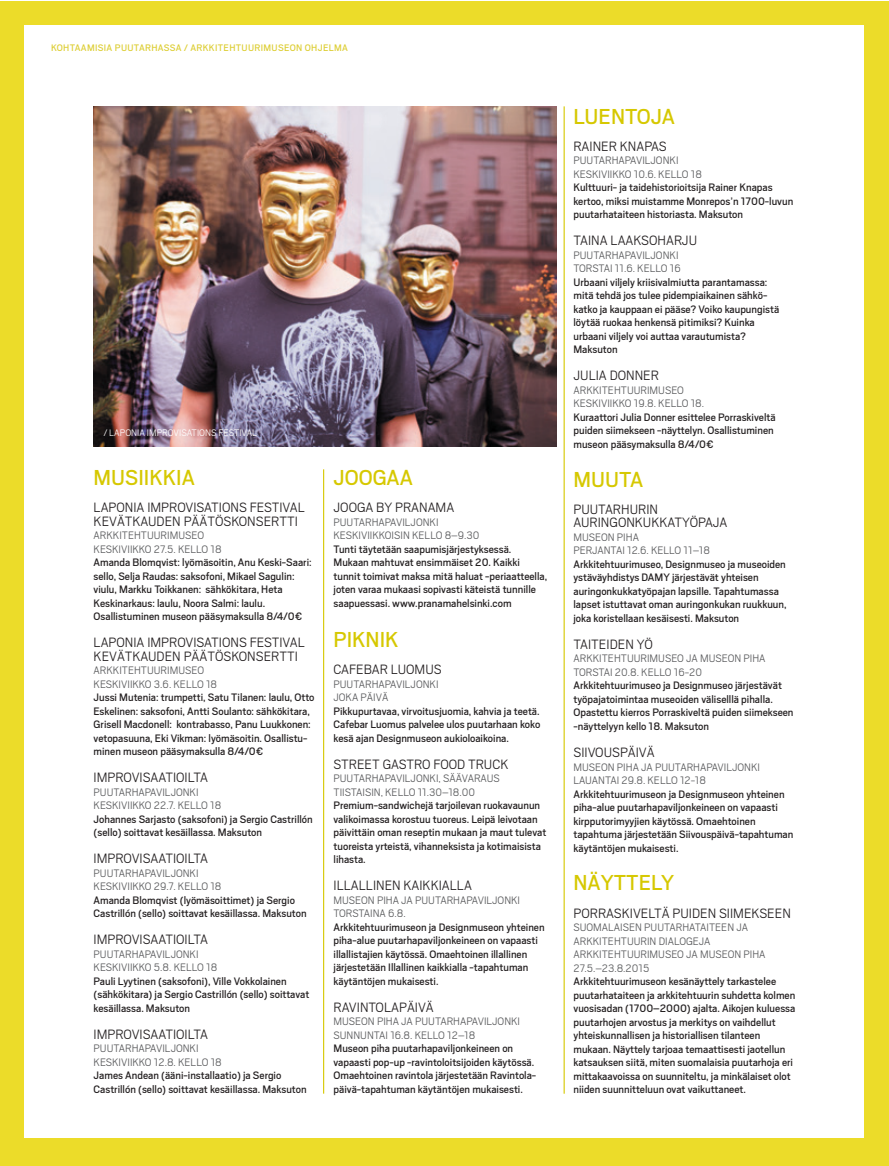
<style>
.page{position:relative;width:889px;height:1166px;background:#fff}
.page>*{position:absolute;margin:0;border:0;box-sizing:border-box;transform-origin:0 0}
.t1{font:24px "Scout";color:#d6c801}
.t2{font:300 15px/13.5px "Scout";color:#231f20}
.t3{font:12px/13.5px "Scout";color:#231f20}
.t4{font:300 12px/13.5px "Scout";color:#57585a}
.t5{font:10.5px "Scout";letter-spacing:.03em;color:#ddce35}
.t6{font:300 10.5px "Scout";color:#fff}
</style>
<div class="page">
<div style="left:0;top:1px;width:888px;height:1164px;background:#ecdc29"></div>
<div style="left:25px;top:26px;width:839px;height:1111px;background:#fff"></div>
<hr style="left:563px;top:106px;width:2px;height:987px;background:#d6c801">
<hr style="left:323px;top:469px;width:1px;height:624px;background:#d6c801">
<img style="left:94px;top:106px;width:462px;height:340px">
<p class="t5" style="left:51px;top:41px;width:298px">KOHTAAMISIA PUUTARHASSA / ARKKITEHTUURIMUSEON OHJELMA</p>
<p class="t6" style="left:104px;top:426px;width:155px">/ LAPONIA IMPROVISATIONS FESTIVAL</p>
<h1 class="t1" style="left:94px;top:462px;width:103px">MUSIIKKIA</h1>
<p class="t2" style="left:94px;top:499px;width:213px">LAPONIA IMPROVISATIONS FESTIVAL<br>KEVÄTKAUDEN PÄÄTÖSKONSERTTI</p>
<p class="t4" style="left:94px;top:528px;width:130px">ARKKITEHTUURIMUSEO<br>KESKIVIIKKO 27.5. KELLO 18</p>
<p class="t3" style="left:94px;top:555px;width:220px">Amanda Blomqvist: lyömäsoitin, Anu Keski-Saari: sello, Selja Raudas: saksofoni, Mikael Sagulin: viulu, Markku Toikkanen: sähkökitara, Heta Keskinarkaus: laulu, Noora Salmi: laulu.<br>Osallistuminen museon pääsymaksulla 8/4/0€</p>
<p class="t2" style="left:94px;top:634px;width:213px">LAPONIA IMPROVISATIONS FESTIVAL<br>KEVÄTKAUDEN PÄÄTÖSKONSERTTI</p>
<p class="t4" style="left:94px;top:663px;width:125px">ARKKITEHTUURIMUSEO<br>KESKIVIIKKO 3.6. KELLO 18</p>
<p class="t3" style="left:94px;top:690px;width:222px">Jussi Mutenia: trumpetti, Satu Tilanen: laulu, Otto Eskelinen: saksofoni, Antti Soulanto: sähkökitara, Grisell Macdonell: kontrabasso, Panu Luukkonen: vetopasuuna, Eki Vikman: lyömäsoitin. Osallistu&shy;minen museon pääsymaksulla 8/4/0€</p>
<p class="t2" style="left:94px;top:769px;width:116px">IMPROVISAATIOILTA</p>
<p class="t4" style="left:94px;top:784px;width:129px">PUUTARHAPAVILJONKI<br>KESKIVIIKKO 22.7. KELLO 18</p>
<p class="t3" style="left:94px;top:811px;width:221px">Johannes Sarjasto (saksofoni) ja Sergio Castrillón (sello) soittavat kesäillassa. Maksuton</p>
<p class="t2" style="left:94px;top:850px;width:116px">IMPROVISAATIOILTA</p>
<p class="t4" style="left:94px;top:865px;width:129px">PUUTARHAPAVILJONKI<br>KESKIVIIKKO 29.7. KELLO 18</p>
<p class="t3" style="left:94px;top:892px;width:215px">Amanda Blomqvist (lyömäsoittimet) ja Sergio<br>Castrillón (sello) soittavat kesäillassa. Maksuton</p>
<p class="t2" style="left:94px;top:931px;width:116px">IMPROVISAATIOILTA</p>
<p class="t4" style="left:94px;top:946px;width:125px">PUUTARHAPAVILJONKI<br>KESKIVIIKKO 5.8. KELLO 18</p>
<p class="t3" style="left:94px;top:973px;width:217px">Pauli Lyytinen (saksofoni), Ville Vokkolainen (sähkökitara) ja Sergio Castrillón (sello) soittavat kesäillassa. Maksuton</p>
<p class="t2" style="left:94px;top:1026px;width:116px">IMPROVISAATIOILTA</p>
<p class="t4" style="left:94px;top:1041px;width:130px">PUUTARHAPAVILJONKI<br>KESKIVIIKKO 12.8. KELLO 18</p>
<p class="t3" style="left:94px;top:1068px;width:215px">James Andean (ääni-installaatio) ja Sergio<br>Castrillón (sello) soittavat kesäillassa. Maksuton</p>
<h1 class="t1" style="left:333px;top:462px;width:81px">JOOGAA</h1>
<p class="t2" style="left:333px;top:499px;width:122px">JOOGA BY PRANAMA</p>
<p class="t4" style="left:333px;top:514px;width:148px">PUUTARHAPAVILJONKI<br>KESKIVIIKKOISIN KELLO 8–9.30</p>
<p class="t3" style="left:333px;top:541px;width:215px">Tunti täytetään saapumisjärjestyksessä.<br>Mukaan mahtuvat ensimmäiset 20. Kaikki tunnit toimivat maksa mitä haluat -periaatteella, joten varaa mukaasi sopivasti käteistä tunnille saapuessasi. www.pranamahelsinki.com</p>
<h1 class="t1" style="left:333px;top:624px;width:67px">PIKNIK</h1>
<p class="t2" style="left:333px;top:661px;width:110px">CAFEBAR LUOMUS</p>
<p class="t4" style="left:333px;top:676px;width:107px">PUUTARHAPAVILJONKI<br>JOKA PÄIVÄ</p>
<p class="t3" style="left:333px;top:703px;width:208px;text-align:justify">Pikkupurtavaa, virvoitusjuomia, kahvia ja teetä.<br>Cafebar Luomus palvelee ulos puutarhaan koko kesä ajan Designmuseon aukioloaikoina.</p>
<p class="t2" style="left:333px;top:756px;width:176px">STREET GASTRO FOOD TRUCK</p>
<p class="t4" style="left:333px;top:771px;width:168px">PUUTARHAPAVILJONKI, SÄÄVARAUS<br>TIISTAISIN, KELLO 11.30–18.00</p>
<p class="t3" style="left:333px;top:798px;width:214px">Premium-sandwichejä tarjoilevan ruokavaunun valikoimassa korostuu tuoreus. Leipä leivotaan päivittäin oman reseptin mukaan ja maut tulevat tuoreista yrteistä, vihanneksista ja kotimaisista lihasta.</p>
<p class="t2" style="left:333px;top:877px;width:140px">ILLALLINEN KAIKKIALLA</p>
<p class="t4" style="left:333px;top:892px;width:188px">MUSEON PIHA JA PUUTARHAPAVILJONKI<br>TORSTAINA 6.8.</p>
<p class="t3" style="left:333px;top:919px;width:213px">Arkkitehtuurimuseon ja Designmuseon yhteinen piha-alue puutarhapaviljonkeineen on vapaasti illallistajien käytössä. Omaehtoinen illallinen järjestetään Illallinen kaikkialla -tapahtuman käytäntöjen mukaisesti.</p>
<p class="t2" style="left:333px;top:999px;width:102px">RAVINTOLAPÄIVÄ</p>
<p class="t4" style="left:333px;top:1014px;width:188px">MUSEON PIHA JA PUUTARHAPAVILJONKI<br>SUNNUNTAI 16.8. KELLO 12–18</p>
<p class="t3" style="left:333px;top:1041px;width:204px">Museon piha puutarhapaviljonkeineen on vapaasti pop-up -ravintoloitsijoiden käytössä.<br>Omaehtoinen ravintola järjestetään Ravintola&shy;päivä-tapahtuman käytäntöjen mukaisesti.</p>
<h1 class="t1" style="left:573px;top:100px;width:103px">LUENTOJA</h1>
<p class="t2" style="left:573px;top:138px;width:95px">RAINER KNAPAS</p>
<p class="t4" style="left:573px;top:153px;width:130px">PUUTARHAPAVILJONKI<br>KESKIVIIKKO 10.6. KELLO 18</p>
<p class="t3" style="left:573px;top:180px;width:221px">Kulttuuri- ja taidehistorioitsija Rainer Knapas kertoo, miksi muistamme Monrepos’n 1700-luvun puutarhataiteen historiasta. Maksuton</p>
<p class="t2" style="left:573px;top:233px;width:125px">TAINA LAAKSOHARJU</p>
<p class="t4" style="left:573px;top:247px;width:109px">PUUTARHAPAVILJONKI<br>TORSTAI 11.6. KELLO 16</p>
<p class="t3" style="left:573px;top:274px;width:207px">Urbaani viljely kriisivalmiutta parantamassa: mitä tehdä jos tulee pidempiaikainen sähkö&shy;katko ja kauppaan ei pääse? Voiko kaupungistä löytää ruokaa henkensä pitimiksi? Kuinka urbaani viljely voi auttaa varautumista?<br>Maksuton</p>
<p class="t2" style="left:573px;top:368px;width:87px">JULIA DONNER</p>
<p class="t4" style="left:573px;top:382px;width:132px">ARKKITEHTUURIMUSEO<br>KESKIVIIKKO 19.8. KELLO 18.</p>
<p class="t3" style="left:573px;top:409px;width:204px">Kuraattori Julia Donner esittelee Porraskiveltä puiden siimekseen -näyttelyn. Osallistuminen museon pääsymaksulla 8/4/0€</p>
<h1 class="t1" style="left:573px;top:463px;width:71px">MUUTA</h1>
<p class="t2" style="left:573px;top:501px;width:155px">PUUTARHURIN<br>AURINGONKUKKATYÖPAJA</p>
<p class="t4" style="left:573px;top:529px;width:138px">MUSEON PIHA<br>PERJANTAI 12.6. KELLO 11–18</p>
<p class="t3" style="left:573px;top:556px;width:215px">Arkkitehtuurimuseo, Designmuseo ja museoiden ystäväyhdistys DAMY järjestävät yhteisen auringonkukkatyöpajan lapsille. Tapahtumassa lapset istuttavat oman auringonkukan ruukkuun, joka koristellaan kesäisesti. Maksuton</p>
<p class="t2" style="left:573px;top:636px;width:81px">TAITEIDEN YÖ</p>
<p class="t4" style="left:573px;top:651px;width:194px">ARKKITEHTUURIMUSEO JA MUSEON PIHA<br>TORSTAI 20.8. KELLO 16-20</p>
<p class="t3" style="left:573px;top:678px;width:222px">Arkkitehtuurimuseo ja Designmuseo järjestävät työpajatoimintaa museoiden väliselllä pihalla.<br>Opastettu kierros Porraskiveltä puiden siimekseen -näyttelyyn kello 18. Maksuton</p>
<p class="t2" style="left:573px;top:744px;width:83px">SIIVOUSPÄIVÄ</p>
<p class="t4" style="left:573px;top:759px;width:188px">MUSEON PIHA JA PUUTARHAPAVILJONKI<br>LAUANTAI 29.8. KELLO 12-18</p>
<p class="t3" style="left:573px;top:786px;width:221px">Arkkitehtuurimuseon ja Designmuseon yhteinen piha-alue puutarhapaviljonkeineen on vapaasti kirpputorimyyjien käytössä. Omaehtoinen tapahtuma järjestetään Siivouspäivä-tapahtuman käytäntöjen mukaisesti.</p>
<h1 class="t1" style="left:573px;top:867px;width:102px">NÄYTTELY</h1>
<p class="t2" style="left:573px;top:905px;width:219px">PORRASKIVELTÄ PUIDEN SIIMEKSEEN</p>
<p class="t4" style="left:573px;top:919px;width:194px">SUOMALAISEN PUUTARHATAITEEN JA<br>ARKKITEHTUURIN DIALOGEJA<br>ARKKITEHTUURIMUSEO JA MUSEON PIHA<br>27.5.–23.8.2015</p>
<p class="t3" style="left:573px;top:973px;width:223px">Arkkitehtuurimuseon kesänäyttely tarkastelee puutarhataiteen ja arkkitehtuurin suhdetta kolmen vuosisadan (1700–2000) ajalta. Aikojen kuluessa puutarhojen arvostus ja merkitys on vaihdellut yhteiskunnallisen ja historiallisen tilanteen mukaan. Näyttely tarjoaa temaattisesti jaotellun katsauksen siitä, miten suomalaisia puutarhoja eri mittakaavoissa on suunniteltu, ja minkälaiset olot niiden suunnitteluun ovat vaikuttaneet.</p>
</div>
